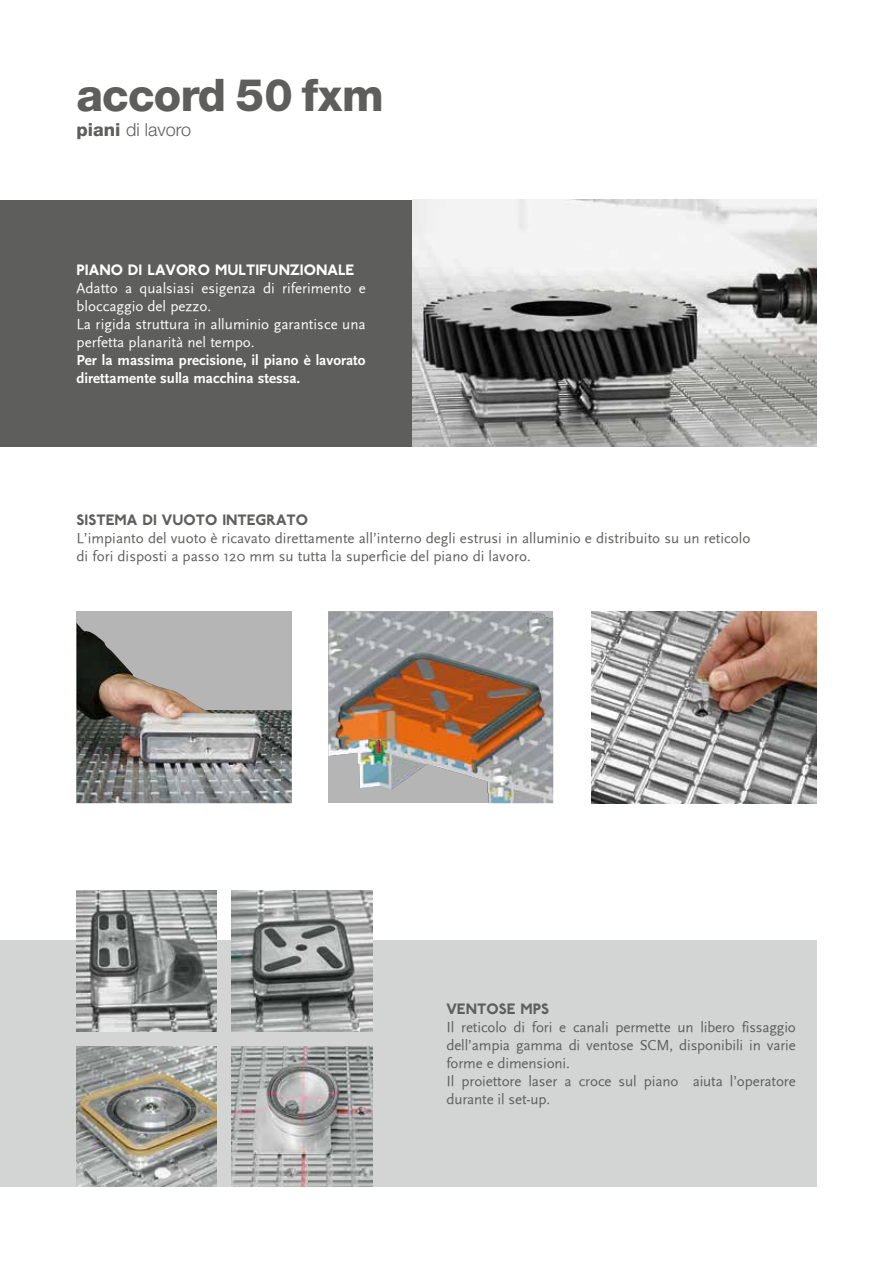
<style>
.page{position:relative;width:893px;height:1263px;background:#fff}
.page>*{position:absolute;margin:0;border:0;box-sizing:border-box;transform-origin:0 0}
.t1{font:800 45px "Helvetica Neue";letter-spacing:-.02em;color:#5e5e5d}
.t2{font:300 18px "Helvetica Neue LT Std";color:#5e5e5d}
.t3{font:15px/18px "Scala Sans";letter-spacing:-.01em;color:#5e5e5d}
.t4{font:15px/18px "Scala Sans";color:#fff}
.t5{font:15px/18px "Scala Sans Bold LF";color:#fff}
.t6{font:800 15px "P22 Underground";color:#5e5e5d}
.t7{font:800 15px "P22 Underground";color:#fff}
.s1{font-family:"Helvetica Neue";font-weight:800}
</style>
<div class="page">
<div style="left:0;top:940px;width:816px;height:246px;background:#d3d4d4"></div>
<div style="left:0;top:200px;width:816px;height:246px;background:#5e5e5d"></div>
<div style="left:77px;top:611px;width:215px;height:192px;background:#b5b5b5"></div>
<img style="left:77px;top:623px;width:215px;height:180px">
<img style="left:232px;top:1046px;width:140px;height:140px">
<img style="left:77px;top:891px;width:140px;height:140px">
<img style="left:232px;top:891px;width:140px;height:140px">
<img style="left:77px;top:1046px;width:140px;height:140px">
<img style="left:328px;top:611px;width:225px;height:192px">
<img style="left:592px;top:611px;width:224px;height:192px">
<img style="left:412px;top:200px;width:404px;height:246px">
<h1 class="t1" style="left:77px;top:68px;width:309px">accord 50 fxm</h1>
<p class="t2" style="left:77px;top:118px;width:116px"><span class="s1">piani</span> di lavoro</p>
<p class="t7" style="left:77px;top:261px;width:279px">PIANO DI LAVORO MULTIFUNZIONALE</p>
<p class="t4" style="left:77px;top:279px;width:291px">Adatto a qualsiasi esigenza di riferimento e bloccaggio del pezzo.<br>La rigida struttura in alluminio garantisce una perfetta planarità nel tempo.</p>
<p class="t5" style="left:77px;top:351px;width:291px">Per la massima precisione, il piano è lavorato direttamente sulla macchina stessa.</p>
<p class="t6" style="left:77px;top:511px;width:233px">SISTEMA DI VUOTO INTEGRATO</p>
<p class="t3" style="left:77px;top:529px;width:675px">L’impianto del vuoto è ricavato direttamente all’interno degli estrusi in alluminio e distribuito su un reticolo di fori disposti a passo 120 mm su tutta la superficie del piano di lavoro.</p>
<p class="t6" style="left:446px;top:1000px;width:104px">VENTOSE MPS</p>
<p class="t3" style="left:446px;top:1018px;width:351px">Il reticolo di fori e canali permette un libero fissaggio dell’ampia gamma di ventose SCM, disponibili in varie forme e dimensioni.<br>Il proiettore laser a croce sul piano aiuta l’operatore durante il set-up.</p>
</div>
